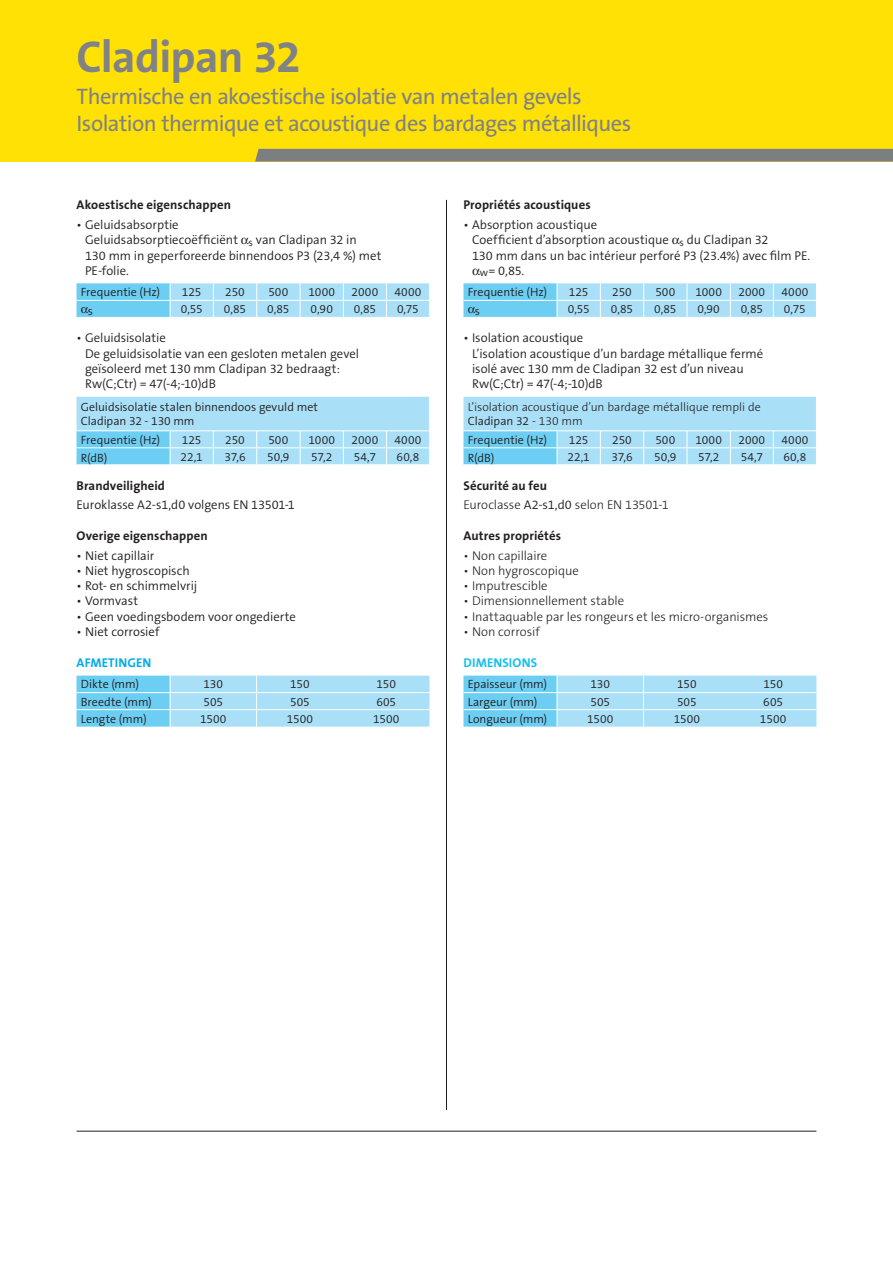
<style>
.page{position:relative;width:893px;height:1263px;background:#fff}
.page>*{position:absolute;margin:0;border:0;box-sizing:border-box;transform-origin:0 0}
.t1{font:700 45px "The Sans B7";letter-spacing:-.015em;color:#808285}
.t2{font:22.5px/27px "The Sans B5 Plain";letter-spacing:-.025em;color:#808285}
.t3{font:300 12.75px/15.3px "The Sans B4";color:#231f20}
.t4{font:300 12.75px "The Sans B3";color:#231f20}
.t5{font:700 12.75px "The Sans B7";letter-spacing:.005em;color:#231f20}
.t6{font:700 12.75px "The Sans B7";letter-spacing:.01em;color:#00adea}
.t7{font:700 12.75px "The Sans B7";letter-spacing:.01em;color:#15c0ef}
.t8{font:300 12px/13.5px "The Sans B4";letter-spacing:-.005em;color:#231f20}
.t9{font:300 12px "The Sans B3";color:#231f20}
.s1{font-family:"The Sans B3"}
.s2{font-family:"The Sans B4"}
</style>
<div class="page">
<div style="left:0;top:0;width:893px;height:162px;background:#ffe106"></div>
<svg style="left:255px;top:149px;width:638px;height:13px;background:#7f827d"></svg>
<hr style="left:446px;top:200px;width:1px;height:910px;background:#231f20">
<hr style="left:77px;top:1131px;width:739px;height:1px;background:#231f20">
<svg style="left:77px;top:397px;width:352px;height:68px;background:#a6dff6"></svg>
<svg style="left:77px;top:676px;width:352px;height:51px;background:#9edcf6"></svg>
<svg style="left:463px;top:397px;width:354px;height:68px;background:#a6dff6"></svg>
<svg style="left:463px;top:676px;width:353px;height:51px;background:#9eddf6"></svg>
<svg style="left:77px;top:283px;width:353px;height:34px;background:#9fddf6"></svg>
<svg style="left:463px;top:283px;width:353px;height:34px;background:#9fddf6"></svg>
<h1 class="t1" style="left:77px;top:34px;width:226px">Cladipan 32</h1>
<h2 class="t2" style="left:77px;top:84px;width:556px">Thermische en akoestische isolatie van metalen gevels<br>Isolation thermique et acoustique des bardages métalliques</h2>
<p class="t5" style="left:77px;top:198px;width:156px">Akoestische eigenschappen</p>
<p class="t3" style="left:85px;top:217px;width:298px;text-indent:-9px">• Geluidsabsorptie<br>Geluidsabsorptiecoëfficiënt <sub>s</sub> van Cladipan 32 in<br>130 mm in geperforeerde binnendoos P3 (23,4 %) met<br>PE-folie.</p>
<p class="t8" style="left:81px;top:286px;width:81px">Frequentie (Hz)</p>
<p class="t8" style="left:182px;top:286px;width:21px">125</p>
<p class="t8" style="left:225px;top:286px;width:21px">250</p>
<p class="t8" style="left:268px;top:286px;width:21px">500</p>
<p class="t8" style="left:308px;top:286px;width:28px">1000</p>
<p class="t8" style="left:352px;top:286px;width:28px">2000</p>
<p class="t8" style="left:394px;top:286px;width:29px">4000</p>
<p class="t8" style="left:88px;top:304px;width:7px">s</p>
<p class="t8" style="left:181px;top:303px;width:23px">0,55</p>
<p class="t8" style="left:224px;top:303px;width:24px">0,85</p>
<p class="t8" style="left:267px;top:303px;width:24px">0,85</p>
<p class="t8" style="left:311px;top:303px;width:24px">0,90</p>
<p class="t8" style="left:354px;top:303px;width:24px">0,85</p>
<p class="t8" style="left:397px;top:303px;width:23px">0,75</p>
<p class="t3" style="left:85px;top:331px;width:276px;text-indent:-9px">• Geluidsisolatie<br>De geluidsisolatie van een gesloten metalen gevel geïsoleerd met 130 mm Cladipan 32 bedraagt:<br>Rw(C;Ctr) = 47(-4;-10)dB</p>
<p class="t8" style="left:81px;top:401px;width:239px">Geluidsisolatie stalen binnendoos gevuld met<br>Cladipan 32 - 130 mm</p>
<p class="t8" style="left:81px;top:433px;width:81px">Frequentie (Hz)</p>
<p class="t8" style="left:182px;top:433px;width:21px">125</p>
<p class="t8" style="left:225px;top:433px;width:21px">250</p>
<p class="t8" style="left:268px;top:433px;width:21px">500</p>
<p class="t8" style="left:308px;top:433px;width:28px">1000</p>
<p class="t8" style="left:352px;top:433px;width:28px">2000</p>
<p class="t8" style="left:394px;top:433px;width:29px">4000</p>
<p class="t8" style="left:81px;top:452px;width:28px">R(dB)</p>
<p class="t8" style="left:181px;top:450px;width:24px">22,1</p>
<p class="t8" style="left:224px;top:450px;width:23px">37,6</p>
<p class="t8" style="left:267px;top:450px;width:24px">50,9</p>
<p class="t8" style="left:311px;top:450px;width:23px">57,2</p>
<p class="t8" style="left:354px;top:450px;width:24px">54,7</p>
<p class="t8" style="left:397px;top:450px;width:24px">60,8</p>
<p class="t5" style="left:77px;top:479px;width:90px">Brandveiligheid</p>
<p class="t3" style="left:77px;top:498px;width:220px">Euroklasse A2-s1,d0 volgens EN 13501-1</p>
<p class="t5" style="left:77px;top:529px;width:133px">Overige eigenschappen</p>
<p class="t3" style="left:77px;top:548px;width:79px">• Niet capillair</p>
<p class="t3" style="left:77px;top:563px;width:115px">• Niet hygroscopisch</p>
<p class="t3" style="left:77px;top:579px;width:122px">• Rot- en schimmelvrij</p>
<p class="t3" style="left:77px;top:594px;width:63px">• Vormvast</p>
<p class="t3" style="left:77px;top:609px;width:221px">• Geen voedingsbodem voor ongedierte</p>
<p class="t3" style="left:77px;top:624px;width:85px">• Niet corrosief</p>
<p class="t6" style="left:77px;top:656px;width:76px">AFMETINGEN</p>
<p class="t8" style="left:81px;top:678px;width:60px">Dikte (mm)</p>
<p class="t8" style="left:203px;top:678px;width:21px">130</p>
<p class="t8" style="left:290px;top:678px;width:21px">150</p>
<p class="t8" style="left:376px;top:678px;width:21px">150</p>
<p class="t8" style="left:81px;top:695px;width:73px">Breedte (mm)</p>
<p class="t8" style="left:203px;top:695px;width:21px">505</p>
<p class="t8" style="left:290px;top:695px;width:21px">505</p>
<p class="t8" style="left:376px;top:695px;width:21px">605</p>
<p class="t8" style="left:81px;top:712px;width:67px">Lengte (mm)</p>
<p class="t8" style="left:200px;top:712px;width:28px">1500</p>
<p class="t8" style="left:287px;top:712px;width:28px">1500</p>
<p class="t8" style="left:373px;top:712px;width:28px">1500</p>
<p class="t5" style="left:463px;top:198px;width:129px">Propriétés acoustiques</p>
<p class="t3" style="left:463px;top:217px;width:135px">• Absorption acoustique</p>
<p class="t3" style="left:472px;top:233px;width:298px">Coefficient d’absorption acoustique <sub>s</sub> du Cladipan 32</p>
<p class="t3" style="left:472px;top:248px;width:340px">130 mm dans un bac intérieur perforé P3 (23.4%) avec film PE.</p>
<p class="t3" style="left:480px;top:263px;width:46px"><sub>w</sub>= 0,85.</p>
<p class="t8" style="left:468px;top:286px;width:81px">Frequentie (Hz)</p>
<p class="t8" style="left:569px;top:286px;width:21px">125</p>
<p class="t8" style="left:612px;top:286px;width:21px">250</p>
<p class="t8" style="left:655px;top:286px;width:21px">500</p>
<p class="t8" style="left:695px;top:286px;width:28px">1000</p>
<p class="t8" style="left:738px;top:286px;width:28px">2000</p>
<p class="t8" style="left:781px;top:286px;width:29px">4000</p>
<p class="t8" style="left:475px;top:304px;width:7px">s</p>
<p class="t8" style="left:568px;top:303px;width:23px">0,55</p>
<p class="t8" style="left:611px;top:303px;width:24px">0,85</p>
<p class="t8" style="left:654px;top:303px;width:24px">0,85</p>
<p class="t8" style="left:697px;top:303px;width:24px">0,90</p>
<p class="t8" style="left:741px;top:303px;width:24px">0,85</p>
<p class="t8" style="left:784px;top:303px;width:23px">0,75</p>
<p class="t3" style="left:472px;top:331px;width:293px;text-indent:-9px">• Isolation acoustique<br>L’isolation acoustique d’un bardage métallique fermé isolé avec 130 mm de Cladipan 32 est d’un niveau Rw(C;Ctr) = 47(-4;-10)dB</p>
<p class="t9" style="left:468px;top:401px;width:295px">L’isolation acoustique d’un bardage métallique rempli de</p>
<p class="t8" style="left:468px;top:412px;width:117px;line-height:18.5px">Cladipan 32 <span class="s1">- 130 mm<br></span>Frequentie (Hz)</p>
<p class="t8" style="left:569px;top:433px;width:21px">125</p>
<p class="t8" style="left:612px;top:433px;width:21px">250</p>
<p class="t8" style="left:655px;top:433px;width:21px">500</p>
<p class="t8" style="left:695px;top:433px;width:28px">1000</p>
<p class="t8" style="left:738px;top:433px;width:28px">2000</p>
<p class="t8" style="left:781px;top:433px;width:29px">4000</p>
<p class="t8" style="left:468px;top:452px;width:28px">R(dB)</p>
<p class="t8" style="left:568px;top:450px;width:24px">22,1</p>
<p class="t8" style="left:611px;top:450px;width:23px">37,6</p>
<p class="t8" style="left:654px;top:450px;width:24px">50,9</p>
<p class="t8" style="left:698px;top:450px;width:23px">57,2</p>
<p class="t8" style="left:741px;top:450px;width:24px">54,7</p>
<p class="t8" style="left:784px;top:450px;width:24px">60,8</p>
<p class="t5" style="left:463px;top:479px;width:85px">Sécurité au feu</p>
<p class="t4" style="left:463px;top:498px;width:207px">Euroclasse <span class="s2">A2-s1,d0</span> selon EN 13501-1</p>
<p class="t5" style="left:463px;top:529px;width:99px">Autres propriétés</p>
<p class="t4" style="left:463px;top:549px;width:85px">• Non capillaire</p>
<p class="t4" style="left:463px;top:564px;width:117px">• Non hygroscopique</p>
<p class="t4" style="left:463px;top:579px;width:86px">• Imputrescible</p>
<p class="t4" style="left:463px;top:594px;width:162px">• Dimensionnellement stable</p>
<p class="t4" style="left:463px;top:610px;width:306px">• Inattaquable par les rongeurs et les micro-organismes</p>
<p class="t4" style="left:463px;top:625px;width:78px">• Non corrosif</p>
<p class="t7" style="left:463px;top:656px;width:75px">DIMENSIONS</p>
<p class="t8" style="left:468px;top:678px;width:81px">Epaisseur (mm)</p>
<p class="t8" style="left:590px;top:678px;width:21px">130</p>
<p class="t8" style="left:677px;top:678px;width:21px">150</p>
<p class="t8" style="left:763px;top:678px;width:21px">150</p>
<p class="t8" style="left:468px;top:695px;width:71px">Largeur (mm)</p>
<p class="t8" style="left:590px;top:695px;width:21px">505</p>
<p class="t8" style="left:677px;top:695px;width:21px">505</p>
<p class="t8" style="left:763px;top:695px;width:21px">605</p>
<p class="t8" style="left:468px;top:712px;width:81px">Longueur (mm)</p>
<p class="t8" style="left:587px;top:712px;width:28px">1500</p>
<p class="t8" style="left:674px;top:712px;width:28px">1500</p>
<p class="t8" style="left:760px;top:712px;width:28px">1500</p>
</div>
